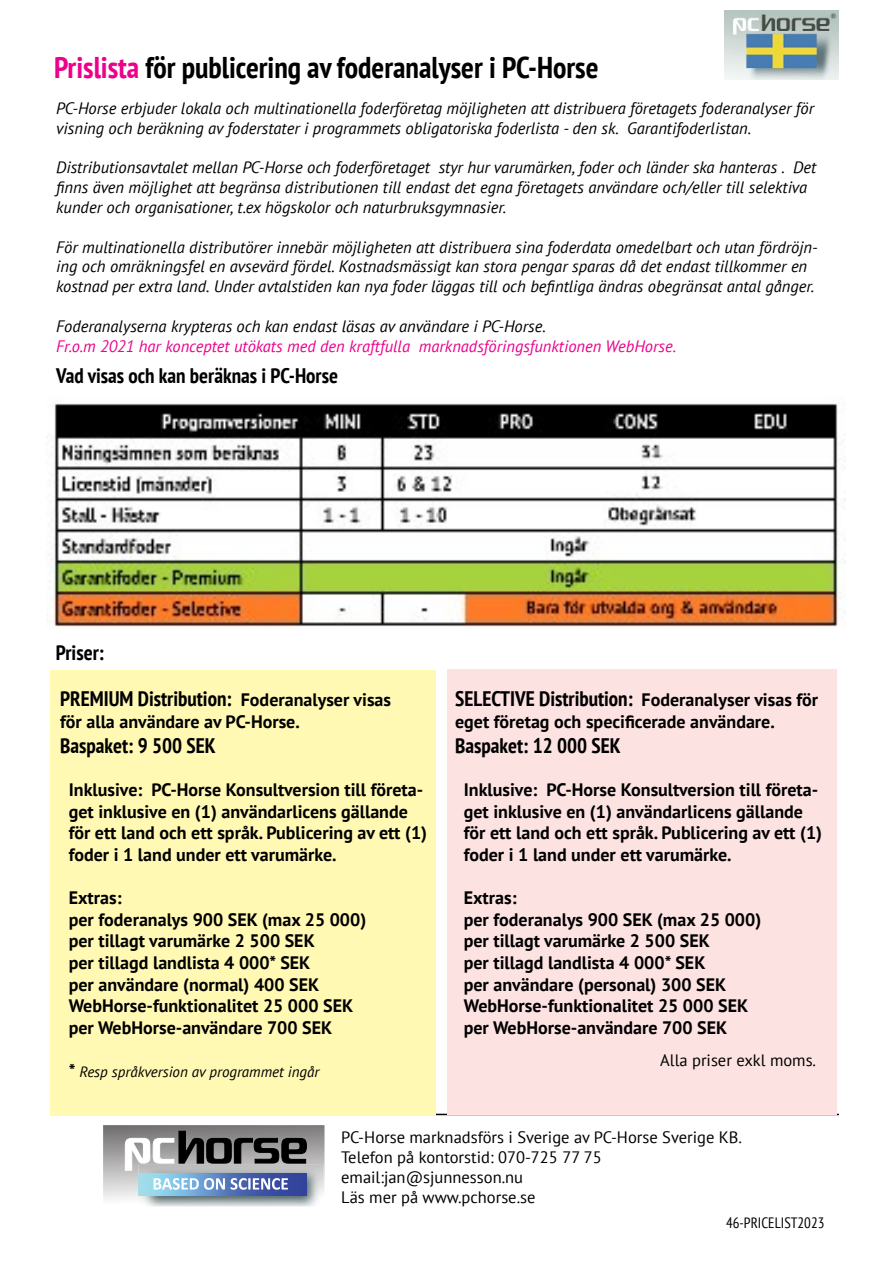
<style>
.page{position:relative;width:893px;height:1263px;background:#fff}
.page>*{position:absolute;margin:0;border:0;box-sizing:border-box;transform-origin:0 0}
.t1{font:700 condensed 30px "PT Sans";color:#000}
.t2{font:700 condensed 21px "PT Sans";color:#000}
.t3{font:700 18px/21.6px "PT Sans";color:#000}
.t4{font:italic 16.5px/19.8px "PT Sans";color:#000}
.t5{font:16.5px/19.8px "PT Sans";color:#000}
.t6{font:italic 16.5px "PT Sans";color:#ec008c}
.t7{font:italic 15px "PT Sans";color:#000}
.t8{font:condensed 15px "PT Sans";color:#000}
.s1{color:#ec008c}
.s2{font-stretch:normal;font-size:18px}
.s3{font-weight:700;font-style:normal;font-size:18px}
</style>
<div class="page">
<svg style="left:103px;top:1125px;width:221px;height:82px"></svg>
<hr style="left:54px;top:1114px;width:785px;height:1px;background:#000">
<div style="left:447px;top:669px;width:390px;height:445px;background:#fde2e2"></div>
<div style="left:51px;top:670px;width:385px;height:445px;background:#fff9b4"></div>
<img style="left:724px;top:11px;width:114px;height:69px">
<img style="left:46px;top:403px;width:799px;height:225px">
<h1 class="t1" style="left:54px;top:48px;width:546px"><span class="s1">Prislista</span> för publicering av foderanalyser i PC-Horse</h1>
<p class="t4" style="left:56px;top:98px;width:759px">PC-Horse erbjuder lokala och multinationella foderföretag möjligheten att distribuera företagets foderanalyser för visning och beräkning av foderstater i programmets obligatoriska foderlista - den sk. Garantifoderlistan.</p>
<p class="t4" style="left:56px;top:157px;width:762px">Distributionsavtalet mellan PC-Horse och foderföretaget styr hur varumärken, foder och länder ska hanteras . Det finns även möjlighet att begränsa distributionen till endast det egna företagets användare och/eller till selektiva kunder och organisationer, t.ex högskolor och naturbruksgymnasier.</p>
<p class="t4" style="left:56px;top:237px;width:763px">För multinationella distributörer innebär möjligheten att distribuera sina foderdata omedelbart och utan fördröjn&shy;ing och omräkningsfel en avsevärd fördel. Kostnadsmässigt kan stora pengar sparas då det endast tillkommer en kostnad per extra land. Under avtalstiden kan nya foder läggas till och befintliga ändras obegränsat antal gånger.</p>
<p class="t4" style="left:56px;top:316px;width:491px">Foderanalyserna krypteras och kan endast läsas av användare i PC-Horse.</p>
<p class="t6" style="left:56px;top:335px;width:621px">Fr.o.m 2021 har konceptet utökats med den kraftfulla marknadsföringsfunktionen WebHorse.</p>
<p class="t2" style="left:56px;top:361px;width:283px">Vad visas och kan beräknas i PC-Horse</p>
<p class="t2" style="left:56px;top:638px;width:50px">Priser:</p>
<p class="t2" style="left:60px;top:685px;width:332px">PREMIUM Distribution: <span class="s2">Foderanalyser visas</span></p>
<p class="t3" style="left:60px;top:710px;width:241px">för alla användare av PC-Horse.</p>
<p class="t2" style="left:60px;top:731px;width:157px">Baspaket: 9 500 SEK</p>
<p class="t3" style="left:69px;top:779px;width:360px">Inklusive: PC-Horse Konsultversion till företa&shy;get inklusive en (1) användarlicens gällande för ett land och ett språk. Publicering av ett (1) foder i 1 land under ett varumärke.</p>
<p class="t3" style="left:69px;top:887px;width:299px">Extras:<br>per foderanalys 900 SEK (max 25 000) per tillagt varumärke 2 500 SEK<br>per tillagd landlista 4 000* SEK<br>per användare (normal) 400 SEK<br>WebHorse-funktionalitet 25 000 SEK per WebHorse-användare 700 SEK</p>
<p class="t7" style="left:69px;top:1062px;width:252px"><span class="s3">*</span> Resp språkversion av programmet ingår</p>
<p class="t2" style="left:455px;top:685px;width:364px">SELECTIVE Distribution: <span class="s2">Foderanalyser visas för</span></p>
<p class="t3" style="left:455px;top:710px;width:321px">eget företag och specificerade användare.</p>
<p class="t2" style="left:455px;top:731px;width:167px">Baspaket: 12 000 SEK</p>
<p class="t3" style="left:464px;top:779px;width:360px">Inklusive: PC-Horse Konsultversion till företa&shy;get inklusive en (1) användarlicens gällande för ett land och ett språk. Publicering av ett (1) foder i 1 land under ett varumärke.</p>
<p class="t3" style="left:464px;top:887px;width:299px">Extras:<br>per foderanalys 900 SEK (max 25 000) per tillagt varumärke 2 500 SEK<br>per tillagd landlista 4 000* SEK<br>per användare (personal) 300 SEK<br>WebHorse-funktionalitet 25 000 SEK per WebHorse-användare 700 SEK</p>
<p class="t5" style="left:660px;top:1050px;width:157px">Alla priser exkl moms.</p>
<p class="t5" style="left:341px;top:1127px;width:402px">PC-Horse marknadsförs i Sverige av PC-Horse Sverige KB.<br>Telefon på kontorstid: 070-725 77 75 email:jan@sjunnesson.nu<br>Läs mer på www.pchorse.se</p>
<p class="t8" style="left:726px;top:1213px;width:100px">46-PRICELIST2023</p>
</div>
